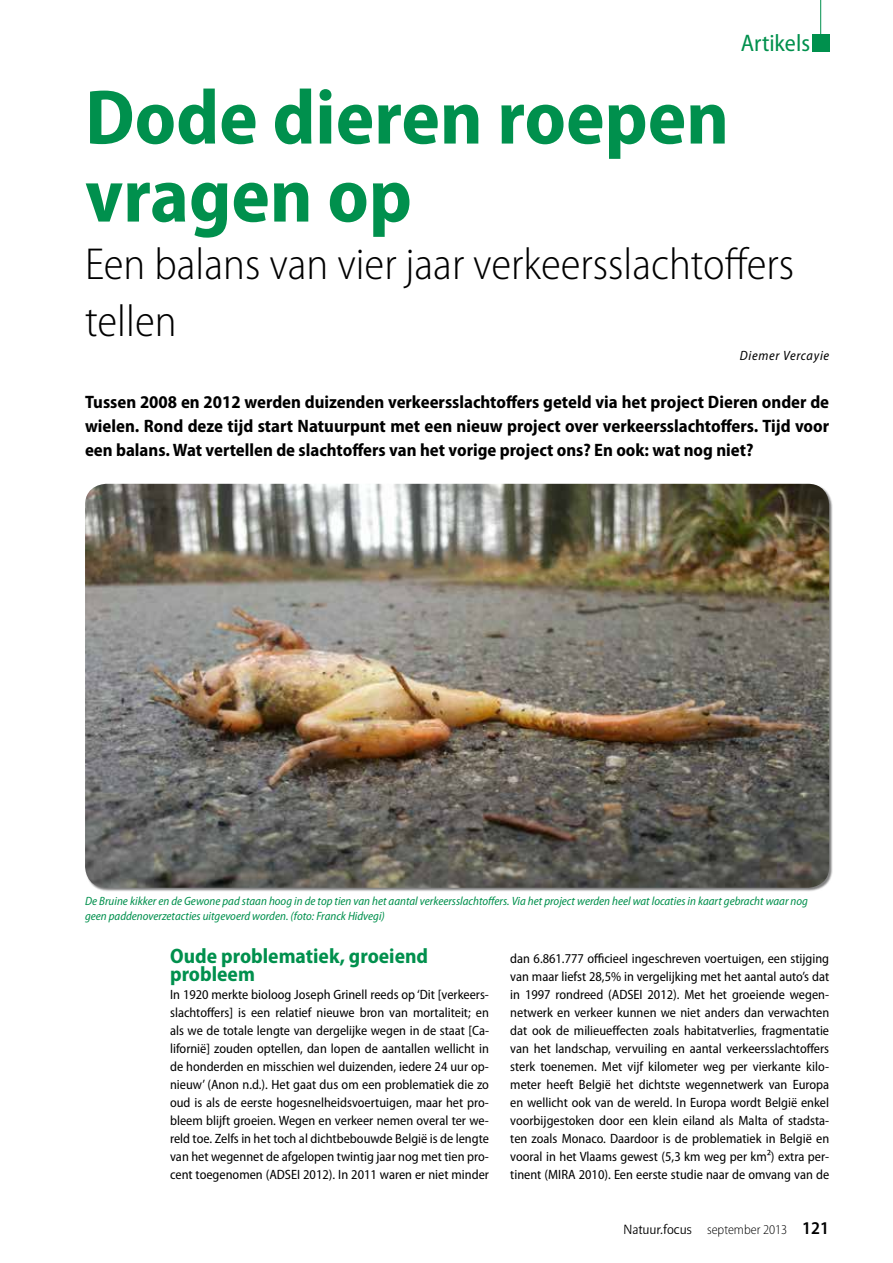
<style>
.page{position:relative;width:893px;height:1263px;background:#fff}
.page>*{position:absolute;margin:0;border:0;box-sizing:border-box;transform-origin:0 0}
.t1{font:700 semi-condensed 78px/78px "Myriad Pro";color:#00904d}
.t2{font:300 semi-condensed 45px/57px "Myriad Pro";color:#000}
.t3{font:semi-condensed 24px "Myriad Pro";color:#00904d}
.t4{font:700 semi-condensed 21px/18px "Myriad Pro";color:#00904d}
.t5{font:700 semi-condensed 18px/24px "Myriad Pro";color:#000;text-align:justify}
.t6{font:semi-condensed 13.5px/18px "Myriad Pro";color:#000;text-align:justify}
.t7{font:300 semi-condensed 13.5px "Myriad Pro";color:#000}
.t8{font:italic semi-condensed 13.5px "Myriad Pro";letter-spacing:.05em;color:#000}
.t9{font:italic semi-condensed 12px/15px "Myriad Pro";color:#00904d}
.s1{font-family:"Beo Sans R11";font-weight:400;font-stretch:normal;font-size:15px}
.s2{font-weight:600;font-size:18px}
</style>
<div class="page">
<img style="left:85px;top:484px;width:744px;height:404px">
<hr style="left:820px;top:0;width:1px;height:43px;background:#00904d">
<div style="left:812px;top:34px;width:17px;height:17px;background:#00904d"></div>
<h3 class="t3" style="left:741px;top:30px;width:71px">Artikels</h3>
<h1 class="t1" style="left:85px;top:79px;width:645px">Dode dieren roepen vragen op</h1>
<h2 class="t2" style="left:85px;top:236px;width:711px">Een balans van vier jaar verkeersslachtoffers tellen</h2>
<p class="t8" style="left:740px;top:348px;width:91px">Diemer Vercayie</p>
<p class="t5" style="left:85px;top:390px;width:746px">Tussen 2008 en 2012 werden duizenden verkeersslachtoffers geteld via het project Dieren onder de wielen. Rond deze tijd start Natuurpunt met een nieuw project over verkeersslachtoffers. Tijd voor een balans. Wat vertellen de slachtoffers van het vorige project ons? En ook: wat nog niet?</p>
<p class="t9" style="left:85px;top:894px;width:724px">De Bruine kikker en de Gewone pad staan hoog in de top tien van het aantal verkeersslachtoffers. Via het project werden heel wat locaties in kaart gebracht waar nog geen paddenoverzetacties uitgevoerd worden. (foto: Franck Hidvegi)</p>
<h3 class="t4" style="left:170px;top:947px;width:260px">Oude problematiek, groeiend probleem</h3>
<p class="t6" style="left:170px;top:986px;width:320px">In 1920 merkte bioloog Joseph Grinell reeds op ‘Dit [verkeers&shy;slachtoffers] is een relatief nieuwe bron van mortaliteit; en als we de totale lengte van dergelijke wegen in de staat [Ca&shy;lifornië] zouden optellen, dan lopen de aantallen wellicht in de honderden en misschien wel duizenden, iedere 24 uur op&shy;nieuw’ (Anon n.d.). Het gaat dus om een problematiek die zo oud is als de eerste hogesnelheidsvoertuigen, maar het pro&shy;bleem blijft groeien. Wegen en verkeer nemen overal ter we&shy;reld toe. Zelfs in het toch al dichtbebouwde België is de lengte van het wegennet de afgelopen twintig jaar nog met tien pro&shy;cent toegenomen (ADSEI 2012). In 2011 waren er niet minder</p>
<p class="t6" style="left:510px;top:950px;width:320px">dan 6.861.777 officieel ingeschreven voertuigen, een stijging van maar liefst 28,5% in vergelijking met het aantal auto’s dat in 1997 rondreed (ADSEI 2012). Met het groeiende wegen&shy;netwerk en verkeer kunnen we niet anders dan verwachten dat ook de milieueffecten zoals habitatverlies, fragmentatie van het landschap, vervuiling en aantal verkeersslachtoffers sterk toenemen. Met vijf kilometer weg per vierkante kilo&shy;meter heeft België het dichtste wegennetwerk van Europa en wellicht ook van de wereld. In Europa wordt België enkel voorbijgestoken door een klein eiland als Malta of stadsta&shy;ten zoals Monaco. Daardoor is de problematiek in België en vooral in het Vlaams gewest (5,3 km weg per km²) extra per&shy;tinent (MIRA 2010). Een eerste studie naar de omvang van de</p>
<p class="t7" style="left:624px;top:1222px;width:207px"><span class="s1">Natuur.focus</span> september 2013 <span class="s2">121</span></p>
</div>
